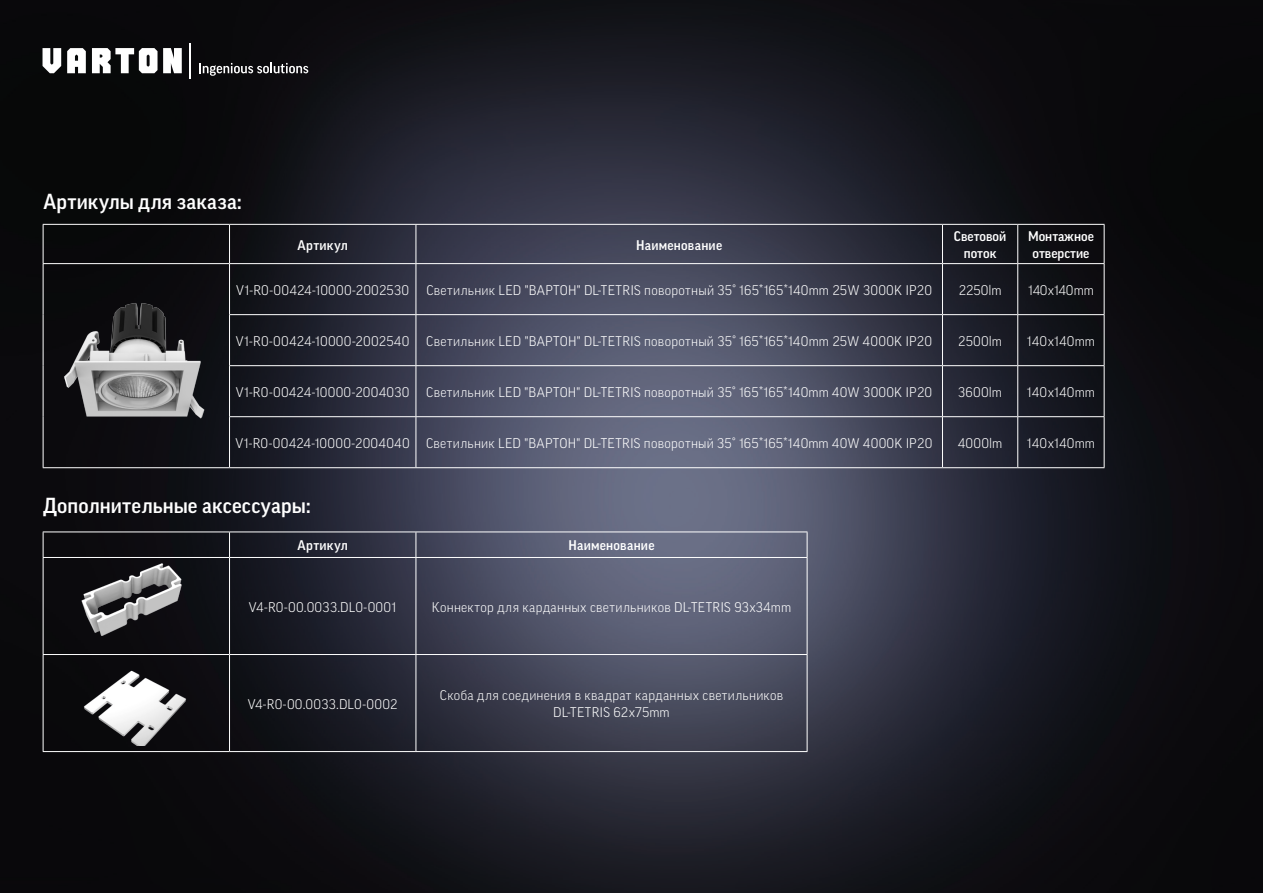
<style>
.page{position:relative;width:1263px;height:893px;background:#fff}
.page>*{position:absolute;margin:0;border:0;box-sizing:border-box;transform-origin:0 0}
.Подзаголовок_new{font:500 21px "Good Pro";letter-spacing:.01em;color:#fff}
.t1{font:300 13.5px/16.2px "Good Pro";letter-spacing:.02em;color:#fff;text-align:center}
.t2{font:500 13.5px/16.2px "Good Pro";letter-spacing:.01em;color:#fff;text-align:center}
.t3{font:300 13.5px "Good Pro";color:#fff}
</style>
<div class="page">
<img style="left:0;top:0;width:1263px;height:893px">
<hr style="left:43px;top:532px;width:187px;height:1px;background:#fff">
<svg style="left:43px;top:532px;width:1px;height:25px"></svg>
<hr style="left:230px;top:532px;width:186px;height:1px;background:#fff">
<svg style="left:229px;top:532px;width:1px;height:25px"></svg>
<hr style="left:416px;top:532px;width:391px;height:1px;background:#fff">
<svg style="left:416px;top:532px;width:1px;height:25px"></svg>
<svg style="left:807px;top:532px;width:1px;height:25px"></svg>
<hr style="left:43px;top:557px;width:187px;height:1px;background:#fff">
<hr style="left:43px;top:558px;width:1px;height:96px;background:#fff">
<hr style="left:230px;top:557px;width:186px;height:1px;background:#fff">
<hr style="left:229px;top:558px;width:1px;height:96px;background:#fff">
<hr style="left:416px;top:557px;width:391px;height:1px;background:#fff">
<hr style="left:416px;top:558px;width:1px;height:96px;background:#fff">
<hr style="left:807px;top:558px;width:1px;height:96px;background:#fff">
<hr style="left:43px;top:654px;width:187px;height:1px;background:#fff">
<hr style="left:43px;top:655px;width:1px;height:96px;background:#fff">
<hr style="left:230px;top:654px;width:186px;height:1px;background:#fff">
<hr style="left:229px;top:655px;width:1px;height:96px;background:#fff">
<hr style="left:416px;top:654px;width:391px;height:1px;background:#fff">
<hr style="left:416px;top:655px;width:1px;height:96px;background:#fff">
<hr style="left:807px;top:655px;width:1px;height:96px;background:#fff">
<hr style="left:43px;top:751px;width:187px;height:1px;background:#fff">
<hr style="left:230px;top:751px;width:186px;height:1px;background:#fff">
<hr style="left:416px;top:751px;width:391px;height:1px;background:#fff">
<img style="left:75px;top:563px;width:123px;height:85px">
<img style="left:77px;top:660px;width:116px;height:86px">
<svg style="left:43px;top:48px;width:139px;height:25px"></svg>
<hr style="left:190px;top:43px;width:1px;height:35px;background:#fff">
<svg style="left:199px;top:63px;width:109px;height:13px"></svg>
<hr style="left:43px;top:224px;width:187px;height:1px;background:#fff">
<hr style="left:43px;top:225px;width:1px;height:38px;background:#fff">
<hr style="left:230px;top:224px;width:186px;height:1px;background:#fff">
<hr style="left:229px;top:225px;width:1px;height:38px;background:#fff">
<hr style="left:416px;top:224px;width:526px;height:1px;background:#fff">
<hr style="left:416px;top:225px;width:1px;height:38px;background:#fff">
<hr style="left:942px;top:224px;width:76px;height:1px;background:#fff">
<hr style="left:942px;top:225px;width:1px;height:38px;background:#fff">
<hr style="left:1018px;top:224px;width:86px;height:1px;background:#fff">
<hr style="left:1017px;top:225px;width:1px;height:38px;background:#fff">
<hr style="left:1104px;top:225px;width:1px;height:38px;background:#fff">
<hr style="left:43px;top:263px;width:187px;height:1px;background:#fff">
<hr style="left:43px;top:264px;width:1px;height:51px;background:#fff">
<hr style="left:230px;top:263px;width:186px;height:1px;background:#fff">
<hr style="left:229px;top:264px;width:1px;height:50px;background:#fff">
<hr style="left:416px;top:263px;width:526px;height:1px;background:#fff">
<hr style="left:416px;top:264px;width:1px;height:50px;background:#fff">
<hr style="left:942px;top:263px;width:76px;height:1px;background:#fff">
<hr style="left:942px;top:264px;width:1px;height:50px;background:#fff">
<hr style="left:1018px;top:263px;width:86px;height:1px;background:#fff">
<hr style="left:1017px;top:264px;width:1px;height:50px;background:#fff">
<hr style="left:1104px;top:264px;width:1px;height:50px;background:#fff">
<hr style="left:43px;top:315px;width:1px;height:51px;background:#fff">
<hr style="left:229px;top:314px;width:187px;height:1px;background:#fff">
<hr style="left:229px;top:315px;width:1px;height:50px;background:#fff">
<hr style="left:416px;top:314px;width:526px;height:1px;background:#fff">
<hr style="left:416px;top:315px;width:1px;height:50px;background:#fff">
<hr style="left:942px;top:314px;width:76px;height:1px;background:#fff">
<hr style="left:942px;top:315px;width:1px;height:50px;background:#fff">
<hr style="left:1018px;top:314px;width:86px;height:1px;background:#fff">
<hr style="left:1017px;top:315px;width:1px;height:50px;background:#fff">
<hr style="left:1104px;top:315px;width:1px;height:50px;background:#fff">
<hr style="left:43px;top:366px;width:1px;height:51px;background:#fff">
<hr style="left:229px;top:365px;width:187px;height:1px;background:#fff">
<hr style="left:229px;top:366px;width:1px;height:50px;background:#fff">
<hr style="left:416px;top:365px;width:526px;height:1px;background:#fff">
<hr style="left:416px;top:366px;width:1px;height:50px;background:#fff">
<hr style="left:942px;top:365px;width:76px;height:1px;background:#fff">
<hr style="left:942px;top:366px;width:1px;height:50px;background:#fff">
<hr style="left:1018px;top:365px;width:86px;height:1px;background:#fff">
<hr style="left:1017px;top:366px;width:1px;height:50px;background:#fff">
<hr style="left:1104px;top:366px;width:1px;height:50px;background:#fff">
<hr style="left:43px;top:417px;width:1px;height:50px;background:#fff">
<hr style="left:229px;top:416px;width:187px;height:1px;background:#fff">
<hr style="left:229px;top:417px;width:1px;height:50px;background:#fff">
<hr style="left:416px;top:416px;width:526px;height:1px;background:#fff">
<hr style="left:416px;top:417px;width:1px;height:50px;background:#fff">
<hr style="left:942px;top:416px;width:76px;height:1px;background:#fff">
<hr style="left:942px;top:417px;width:1px;height:50px;background:#fff">
<hr style="left:1018px;top:416px;width:86px;height:1px;background:#fff">
<hr style="left:1017px;top:417px;width:1px;height:50px;background:#fff">
<hr style="left:1104px;top:417px;width:1px;height:50px;background:#fff">
<hr style="left:43px;top:467px;width:187px;height:1px;background:#fff">
<hr style="left:230px;top:467px;width:186px;height:1px;background:#fff">
<hr style="left:416px;top:467px;width:526px;height:1px;background:#fff">
<hr style="left:942px;top:467px;width:76px;height:1px;background:#fff">
<hr style="left:1018px;top:467px;width:86px;height:1px;background:#fff">
<img style="left:54px;top:286px;width:169px;height:144px">
<p class="Подзаголовок_new" style="left:43px;top:189px;width:200px">Артикулы для заказа:</p>
<p class="t2" style="left:298px;top:237px;width:52px">Артикул</p>
<p class="t2" style="left:636px;top:237px;width:88px">Наименование</p>
<p class="t2" style="left:954px;top:228px;width:54px">Световой поток</p>
<p class="t2" style="left:1028px;top:228px;width:67px">Монтажное отверстие</p>
<p class="t1" style="left:236px;top:282px;width:175px">V1-R0-00424-10000-2002530</p>
<p class="t1" style="left:426px;top:282px;width:507px">Светильник LED "ВАРТОН" DL-TETRIS поворотный 35° 165*165*140mm 25W 3000K IP20</p>
<p class="t1" style="left:959px;top:282px;width:44px">2250lm</p>
<p class="t3" style="left:1028px;top:282px;width:67px">140х140mm</p>
<p class="t1" style="left:236px;top:333px;width:175px">V1-R0-00424-10000-2002540</p>
<p class="t1" style="left:426px;top:333px;width:507px">Светильник LED "ВАРТОН" DL-TETRIS поворотный 35° 165*165*140mm 25W 4000K IP20</p>
<p class="t1" style="left:958px;top:333px;width:45px">2500lm</p>
<p class="t1" style="left:1027px;top:333px;width:70px">140х140mm</p>
<p class="t1" style="left:236px;top:384px;width:175px">V1-R0-00424-10000-2004030</p>
<p class="t1" style="left:426px;top:384px;width:508px">Светильник LED "ВАРТОН" DL-TETRIS поворотный 35° 165*165*140mm 40W 3000K IP20</p>
<p class="t1" style="left:958px;top:384px;width:45px">3600lm</p>
<p class="t1" style="left:1027px;top:384px;width:70px">140х140mm</p>
<p class="t1" style="left:236px;top:435px;width:176px">V1-R0-00424-10000-2004040</p>
<p class="t1" style="left:426px;top:435px;width:508px">Светильник LED "ВАРТОН" DL-TETRIS поворотный 35° 165*165*140mm 40W 4000K IP20</p>
<p class="t1" style="left:958px;top:435px;width:46px">4000lm</p>
<p class="t1" style="left:1027px;top:435px;width:70px">140х140mm</p>
<p class="Подзаголовок_new" style="left:43px;top:494px;width:269px">Дополнительные аксессуары:</p>
<p class="t2" style="left:298px;top:537px;width:52px">Артикул</p>
<p class="t2" style="left:568px;top:537px;width:88px">Наименование</p>
<p class="t1" style="left:249px;top:599px;width:149px">V4-R0-00.0033.DL0-0001</p>
<p class="t1" style="left:432px;top:599px;width:361px">Коннектор для карданных светильников DL-TETRIS 93х34mm</p>
<p class="t1" style="left:248px;top:696px;width:151px">V4-R0-00.0033.DL0-0002</p>
<p class="t1" style="left:440px;top:687px;width:345px">Скоба для соединения в квадрат карданных светильников<br>DL-TETRIS 62х75mm</p>
</div>
